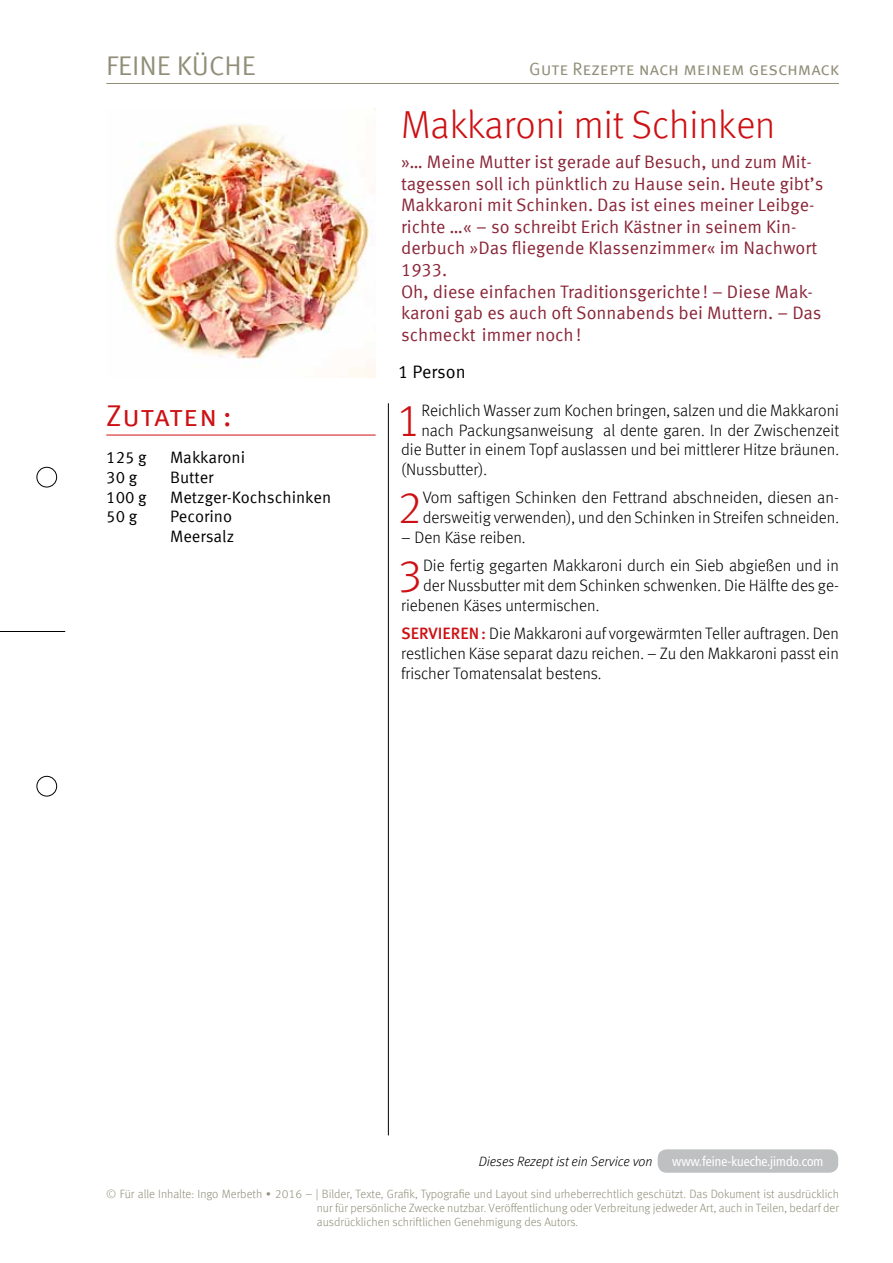
<style>
.page{position:relative;width:893px;height:1263px;background:#fff}
.page>*{position:absolute;margin:0;border:0;box-sizing:border-box;transform-origin:0 0}
.t1{font:300 45.3px "Meta Offc";color:#cd1013}
.t2{font:300 39px "Meta Offc";color:#cd1013}
.t3{font:30px "Meta Sc Offc Norm";letter-spacing:.01em;color:#cd1013}
.t4{font:27px "Meta Sc Offc Norm";color:#918f79}
.t5{font:18px/21.6px "Meta Offc Norm";color:#8a2537}
.t6{font:18px "Meta Sc Offc Norm";letter-spacing:-.005em;color:#918f79}
.t7{font:18px "Meta Offc Norm";color:#000}
.t8{font:300 16.5px/19.8px "Meta Offc";color:#000}
.t9{font:16.5px/19.8px "Meta Offc Norm";color:#000}
.t10{font:italic 300 13.5px "Meta Offc";color:#000}
.t11{font:condensed 13.5px "Frutiger LT Std";color:#fff}
.t12{font:300 12px/14.4px "Meta Offc";color:#918f79;text-align:justify}
.s1{font-weight:500;color:#cd1013}
</style>
<div class="page">
<hr style="left:106px;top:83px;width:733px;height:1px;background:#918f79">
<div style="left:37px;top:467px;width:20px;height:20px;border:1px solid #000;border-radius:50%"></div>
<div style="left:37px;top:776px;width:20px;height:20px;border:1px solid #000;border-radius:50%"></div>
<hr style="left:0;top:631px;width:65px;height:1px;background:#000">
<div style="left:658px;top:1149px;width:180px;height:24px;background:#bfc0c1;border-radius:9px"></div>
<hr style="left:388px;top:403px;width:1px;height:732px;background:#000">
<hr style="left:106px;top:435px;width:270px;height:1px;background:#cd1013">
<img style="left:114px;top:108px;width:262px;height:270px">
<h3 class="t4" style="left:106px;top:50px;width:151px">FEINE KÜCHE</h3>
<p class="t6" style="left:529px;top:58px;width:311px">Gute Rezepte nach meinem geschmack</p>
<h3 class="t3" style="left:106px;top:398px;width:127px">Zutaten :</h3>
<p class="t9" style="left:106px;top:448px;width:42px">125 g</p>
<p class="t9" style="left:170px;top:448px;width:77px">Makkaroni</p>
<p class="t9" style="left:106px;top:468px;width:33px">30 g</p>
<p class="t9" style="left:170px;top:468px;width:45px">Butter</p>
<p class="t9" style="left:106px;top:487px;width:42px">100 g</p>
<p class="t9" style="left:170px;top:487px;width:163px">Metzger-Kochschinken</p>
<p class="t9" style="left:106px;top:507px;width:33px">50 g</p>
<p class="t9" style="left:170px;top:507px;width:66px">Pecorino<br>Meersalz</p>
<h2 class="t2" style="left:401px;top:102px;width:376px">Makkaroni mit Schinken</h2>
<p class="t5" style="left:401px;top:151px;width:424px">»… Meine Mutter ist gerade auf Besuch, und zum Mit&shy;tagessen soll ich pünktlich zu Hause sein. Heute gibt’s Makkaroni mit Schinken. Das ist eines meiner Leibge&shy;richte …« – so schreibt Erich Kästner in seinem Kin&shy;derbuch »Das fliegende Klassenzimmer« im Nachwort 1933.<br>Oh, diese einfachen Traditionsgerichte! – Diese Mak&shy;karoni gab es auch oft Sonnabends bei Muttern. – Das schmeckt immer noch!</p>
<p class="t7" style="left:398px;top:361px;width:69px">1 Person</p>
<h1 class="t1" style="left:395px;top:394px;width:27px">1</h1>
<p class="t8" style="left:421px;top:400px;width:419px">Reichlich Wasser zum Kochen bringen, salzen und die Makkaroni</p>
<p class="t8" style="left:421px;top:420px;width:419px">nach Packungsanweisung al dente garen. In der Zwischenzeit</p>
<p class="t8" style="left:401px;top:440px;width:439px">die Butter in einem Topf auslassen und bei mittlerer Hitze bräunen.</p>
<p class="t8" style="left:401px;top:460px;width:88px">(Nussbutter).</p>
<h1 class="t1" style="left:397px;top:482px;width:27px">2</h1>
<p class="t8" style="left:423px;top:488px;width:418px">Vom saftigen Schinken den Fettrand abschneiden, diesen an&shy;dersweitig verwenden), und den Schinken in Streifen schneiden.</p>
<p class="t8" style="left:401px;top:528px;width:126px">– Den Käse reiben.</p>
<h1 class="t1" style="left:397px;top:550px;width:27px">3</h1>
<p class="t8" style="left:423px;top:556px;width:417px">Die fertig gegarten Makkaroni durch ein Sieb abgießen und in</p>
<p class="t8" style="left:423px;top:576px;width:417px">der Nussbutter mit dem Schinken schwenken. Die Hälfte des ge-</p>
<p class="t8" style="left:401px;top:596px;width:200px">riebenen Käses untermischen.</p>
<p class="t8" style="left:401px;top:624px;width:439px;text-align:justify"><span class="s1">SERVIEREN:</span> Die Makkaroni auf vorgewärmten Teller auftragen. Den restlichen Käse separat dazu reichen. – Zu den Makkaroni passt ein frischer Tomatensalat bestens.</p>
<p class="t10" style="left:479px;top:1154px;width:175px">Dieses Rezept ist ein Service von</p>
<p class="t11" style="left:672px;top:1153px;width:153px">www.feine-kueche.jimdo.com</p>
<p class="t12" style="left:317px;top:1186px;width:524px;text-indent:-210px">© Für alle Inhalte: Ingo Merbeth ∙ 2016 – | Bilder, Texte, Grafik, Typografie und Layout sind urheberrechtlich geschützt. Das Dokument ist ausdrücklich nur für persönliche Zwecke nutzbar. Veröffentlichung oder Verbreitung jedweder Art, auch in Teilen, bedarf der ausdrücklichen schriftlichen Genehmigung des Autors.</p>
</div>
